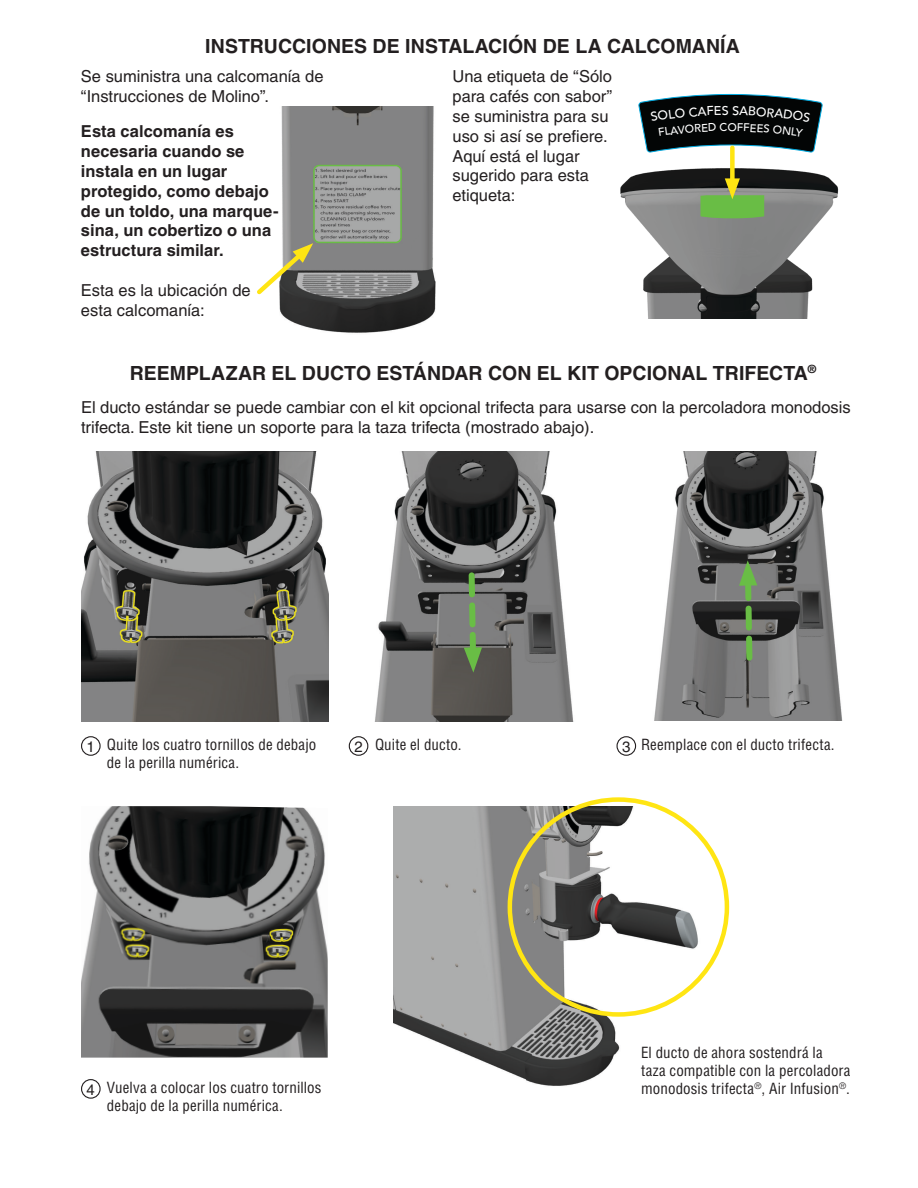
<style>
.page{position:relative;width:918px;height:1188px;background:#fff}
.page>*{position:absolute;margin:0;border:0;box-sizing:border-box;transform-origin:0 0}
.t1{font:700 19.5px "Helvetica LT Pro";color:#231f20}
.t2{font:16.5px/19.8px "Helvetica LT Pro";color:#231f20}
.t3{font:700 16.5px/19.8px "Helvetica LT Pro";letter-spacing:.005em;color:#231f20}
.t4{font:condensed 15px/18px "Helvetica LT Pro";letter-spacing:.01em;color:#231f20}
.t5{font:15px "Helvetica LT Pro";color:#231f20}
.s1{font-stretch:normal}
</style>
<div class="page">
<div style="left:81px;top:736px;width:20px;height:20px;border:1px solid #231f20;border-radius:50%"></div>
<div style="left:349px;top:736px;width:19px;height:20px;border:1px solid #231f20;border-radius:50%"></div>
<div style="left:616px;top:736px;width:20px;height:20px;border:1px solid #231f20;border-radius:50%"></div>
<img style="left:375px;top:451px;width:199px;height:270px">
<img style="left:654px;top:451px;width:189px;height:269px">
<img style="left:393px;top:806px;width:337px;height:280px">
<div style="left:470px;top:635px;width:6px;height:23px;background:#69bd45"></div>
<svg style="left:464px;top:647px;width:18px;height:26px"></svg>
<div style="left:469px;top:605px;width:7px;height:19px;background:#69bd45"></div>
<div style="left:469px;top:575px;width:6px;height:19px;background:#69bd45"></div>
<div style="left:745px;top:575px;width:6px;height:23px;background:#69bd45"></div>
<svg style="left:739px;top:560px;width:18px;height:26px"></svg>
<div style="left:746px;top:609px;width:6px;height:19px;background:#69bd45"></div>
<div style="left:746px;top:639px;width:6px;height:19px;background:#69bd45"></div>
<img style="left:81px;top:451px;width:247px;height:270px">
<img style="left:81px;top:806px;width:247px;height:252px">
<div style="left:81px;top:1079px;width:20px;height:20px;border:1px solid #231f20;border-radius:50%"></div>
<img style="left:620px;top:168px;width:219px;height:150px">
<div style="left:730px;top:148px;width:5px;height:39px;background:#ffe513"></div>
<svg style="left:700px;top:178px;width:64px;height:40px;background:#679445"></svg>
<img style="left:279px;top:106px;width:157px;height:227px">
<div style="left:313px;top:165px;width:89px;height:78px;border:2px solid #69bd45;border-radius:5px"></div>
<svg style="left:257px;top:243px;width:56px;height:55px"></svg>
<svg style="left:639px;top:94px;width:184px;height:58px;background:#273032"></svg>
<p class="t1" style="left:205px;top:34px;width:536px">INSTRUCCIONES DE INSTALACIÓN DE LA CALCOMANÍA</p>
<p class="t2" style="left:453px;top:67px;width:161px">Una etiqueta de “Sólo para cafés con sabor” se suministra para su uso si así se prefiere.<br>Aquí está el lugar sugerido para esta etiqueta:</p>
<p class="t2" style="left:81px;top:67px;width:244px">Se suministra una calcomanía de “Instrucciones de Molino”.</p>
<p class="t3" style="left:81px;top:122px;width:199px">Esta calcomanía es necesaria cuando se instala en un lugar protegido, como debajo de un toldo, una marque&shy;sina, un cobertizo o una estructura similar.</p>
<p class="t2" style="left:81px;top:280px;width:171px">Esta es la ubicación de esta calcomanía:</p>
<p class="t1" style="left:130px;top:361px;width:688px">REEMPLAZAR EL DUCTO ESTÁNDAR CON EL KIT OPCIONAL TRIFECTA<sup>®</sup></p>
<p class="t2" style="left:81px;top:397px;width:771px">El ducto estándar se puede cambiar con el kit opcional trifecta para usarse con la percoladora monodosis trifecta. Este kit tiene un soporte para la taza trifecta (mostrado abajo).</p>
<p class="t4" style="left:87px;top:735px;width:231px"><span class="s1">1</span> Quite los cuatro tornillos de debajo</p>
<p class="t5" style="left:354px;top:738px;width:10px">2</p>
<p class="t5" style="left:622px;top:738px;width:10px">3</p>
<p class="t4" style="left:107px;top:753px;width:134px">de la perilla numérica.</p>
<p class="t4" style="left:375px;top:735px;width:88px">Quite el ducto.</p>
<p class="t4" style="left:641px;top:735px;width:195px">Reemplace con el ducto trifecta.</p>
<p class="t4" style="left:107px;top:1078px;width:216px;text-indent:-20px"><span class="s1">4</span> Vuelva a colocar los cuatro tornillos debajo de la perilla numérica.</p>
<p class="t4" style="left:641px;top:1043px;width:211px">El ducto de ahora sostendrá la taza compatible con la percoladora monodosis trifecta<sup>®</sup>, Air Infusion<sup>®</sup>.</p>
</div>
